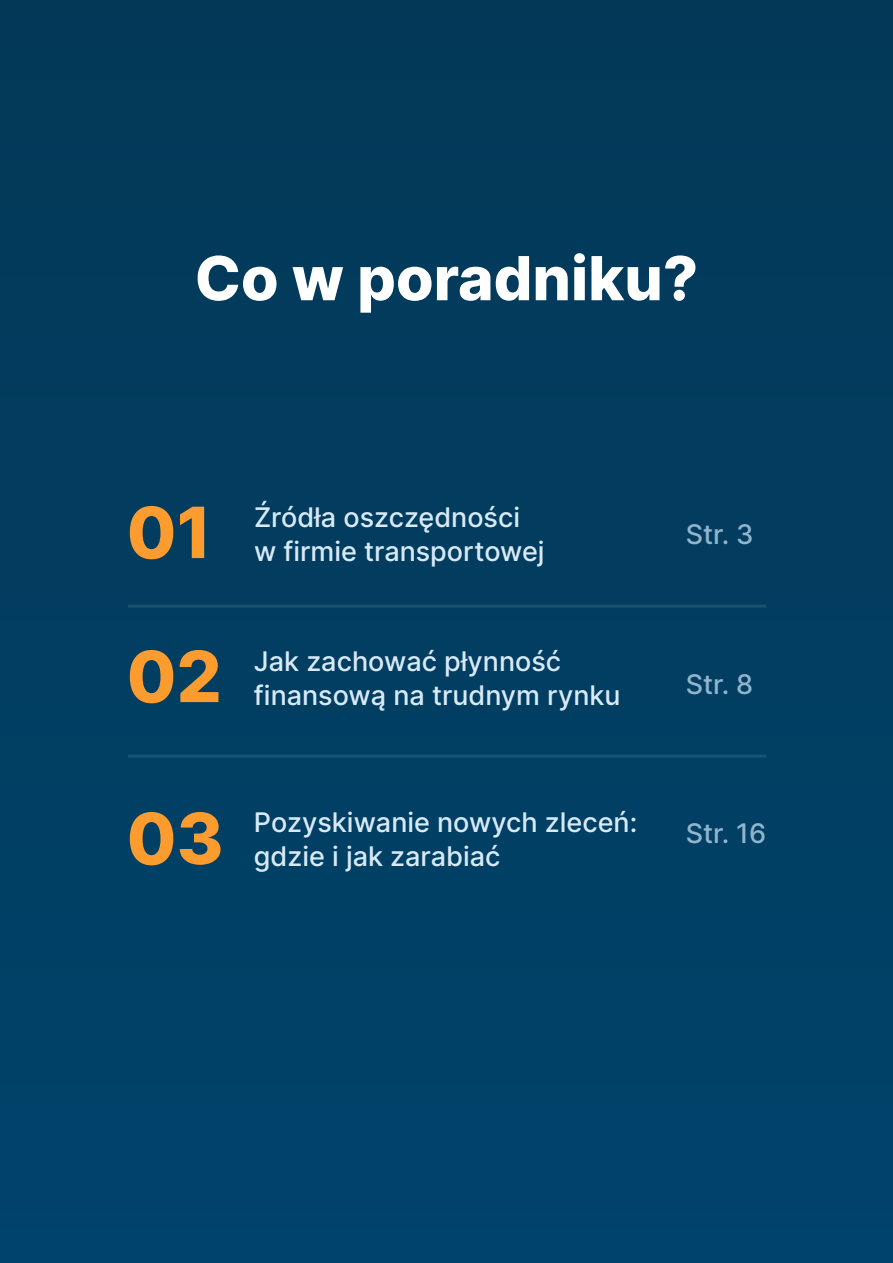
<style>
.page{position:relative;width:893px;height:1263px;background:#013e61}
.page>*{position:absolute;margin:0;border:0;box-sizing:border-box;transform-origin:0 0}
.t1{font:800 70.65px "Inter";color:#fc9c2e}
.t2{font:800 60.75px "Inter";color:#fff}
.t3{font:500 27px "Inter";color:#d9eaf7}
.t4{font:500 27px "Inter";color:#91b5cd}
</style>
<div class="page">
<hr style="left:128px;top:605px;width:638px;height:3px;background:#fff">
<hr style="left:128px;top:755px;width:638px;height:3px;background:#fff">
<h2 class="t2" style="left:195px;top:234px;width:505px">Co w poradniku?</h2>
<h1 class="t1" style="left:126px;top:481px;width:87px">01</h1>
<h1 class="t1" style="left:126px;top:625px;width:97px">02</h1>
<p class="t3" style="left:254px;top:497px;width:268px">Źródła oszczędności</p>
<p class="t3" style="left:254px;top:532px;width:292px">w firmie transportowej</p>
<p class="t3" style="left:254px;top:641px;width:309px">Jak zachować płynność</p>
<p class="t3" style="left:254px;top:676px;width:368px">finansową na trudnym rynku</p>
<h1 class="t1" style="left:126px;top:787px;width:99px">03</h1>
<p class="t3" style="left:254px;top:802px;width:385px">Pozyskiwanie nowych zleceń:</p>
<p class="t3" style="left:254px;top:836px;width:248px">gdzie i jak zarabiać</p>
<p class="t4" style="left:686px;top:515px;width:69px">Str. 3</p>
<p class="t4" style="left:686px;top:665px;width:69px">Str. 8</p>
<p class="t4" style="left:686px;top:813px;width:82px">Str. 16</p>
</div>
